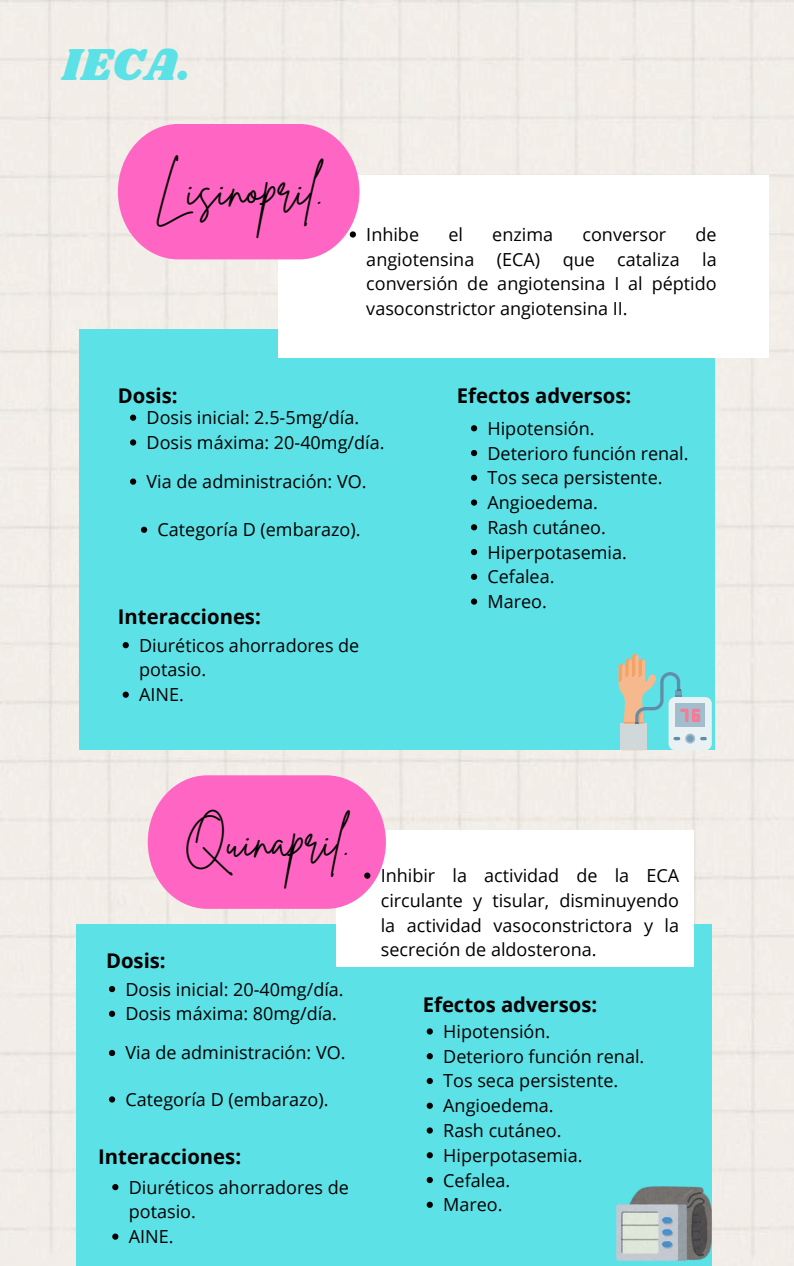
<style>
.page{position:relative;width:794px;height:1266px;background:#fff}
.page>*{position:absolute;margin:0;border:0;box-sizing:border-box;transform-origin:0 0}
.t1{font:48px "Brittany Signature";color:#000}
.t2{font:47.25px "Brittany Signature";color:#000}
.t3{font:46.5px "Shrikhand";color:#5ce1e6}
.t4{font:700 20.25px "Open Sans";color:#000}
.t5{font:18px/24.8px "Open Sans";color:#000}
</style>
<div class="page">
<div style="left:0;top:0;width:793px;height:1266px;background:#f3ede8"></div>
<div style="left:79px;top:329px;width:635px;height:421px;background:#5ce1e6"></div>
<div style="left:278px;top:175px;width:489px;height:183px;background:#fff"></div>
<div style="left:668px;top:697px;width:43px;height:53px;background:#e9f1f2;border-radius:7px"></div>
<svg style="left:618px;top:653px;width:88px;height:97px"></svg>
<div style="left:76px;top:924px;width:635px;height:342px;background:#5ce1e6"></div>
<div style="left:335px;top:831px;width:358px;height:136px;background:#fff"></div>
<img style="left:616px;top:1186px;width:95px;height:75px">
<svg style="left:130px;top:414px;width:6px;height:7px"></svg>
<svg style="left:130px;top:439px;width:6px;height:6px"></svg>
<svg style="left:118px;top:124px;width:241px;height:135px;background:#fd74c7"></svg>
<svg style="left:109px;top:1096px;width:6px;height:6px"></svg>
<svg style="left:130px;top:478px;width:6px;height:7px"></svg>
<svg style="left:471px;top:425px;width:6px;height:6px"></svg>
<svg style="left:471px;top:450px;width:6px;height:6px"></svg>
<svg style="left:471px;top:475px;width:6px;height:6px"></svg>
<svg style="left:471px;top:499px;width:6px;height:7px"></svg>
<svg style="left:471px;top:524px;width:6px;height:6px"></svg>
<svg style="left:471px;top:549px;width:6px;height:6px"></svg>
<svg style="left:471px;top:574px;width:6px;height:6px"></svg>
<svg style="left:471px;top:598px;width:6px;height:7px"></svg>
<svg style="left:148px;top:775px;width:237px;height:134px;background:#fd74c8"></svg>
<svg style="left:109px;top:986px;width:6px;height:6px"></svg>
<svg style="left:109px;top:1010px;width:6px;height:7px"></svg>
<svg style="left:109px;top:1050px;width:6px;height:6px"></svg>
<svg style="left:122px;top:642px;width:7px;height:6px"></svg>
<svg style="left:122px;top:691px;width:7px;height:7px"></svg>
<svg style="left:426px;top:1028px;width:6px;height:6px"></svg>
<svg style="left:426px;top:1053px;width:6px;height:6px"></svg>
<svg style="left:426px;top:1078px;width:6px;height:6px"></svg>
<svg style="left:426px;top:1102px;width:6px;height:7px"></svg>
<svg style="left:426px;top:1127px;width:6px;height:6px"></svg>
<svg style="left:426px;top:1152px;width:6px;height:6px"></svg>
<svg style="left:426px;top:1177px;width:6px;height:6px"></svg>
<svg style="left:426px;top:1201px;width:6px;height:7px"></svg>
<svg style="left:112px;top:1184px;width:6px;height:6px"></svg>
<svg style="left:112px;top:1233px;width:6px;height:6px"></svg>
<svg style="left:141px;top:527px;width:6px;height:6px"></svg>
<h3 class="t3" style="left:62px;top:32px;width:130px">IECA.</h3>
<h1 class="t1" style="left:154px;top:159px;width:170px">Lisinopril.</h1>
<p class="t5" style="left:366px;top:222px;width:352px;text-align:justify;text-indent:329px">de angiotensina (ECA) que cataliza la conversión de angiotensina I al péptido vasoconstrictor angiotensina II.</p>
<p class="t5" style="left:366px;top:222px;width:54px">Inhibe</p>
<p class="t5" style="left:448px;top:222px;width:16px">el</p>
<p class="t5" style="left:492px;top:222px;width:62px">enzima</p>
<p class="t5" style="left:582px;top:222px;width:85px">conversor</p>
<p class="t4" style="left:118px;top:381px;width:61px">Dosis:</p>
<p class="t5" style="left:146px;top:405px;width:239px">Dosis inicial: 2.5-5mg/día.<br>Dosis máxima: 20-40mg/día.</p>
<p class="t5" style="left:146px;top:469px;width:221px">Via de administración: VO.</p>
<p class="t5" style="left:157px;top:517px;width:204px">Categoría D (embarazo).</p>
<p class="t4" style="left:118px;top:602px;width:144px">Interacciones:</p>
<p class="t5" style="left:139px;top:632px;width:222px">Diuréticos ahorradores de potasio.<br>AINE.</p>
<p class="t4" style="left:456px;top:381px;width:176px">Efectos adversos:</p>
<p class="t5" style="left:487px;top:415px;width:202px">Hipotensión.<br>Deterioro función renal.<br>Tos seca persistente.<br>Angioedema.<br>Rash cutáneo.<br>Hiperpotasemia.<br>Cefalea.<br>Mareo.</p>
<h2 class="t2" style="left:184px;top:810px;width:167px">Quinapril.</h2>
<p class="t4" style="left:106px;top:946px;width:61px">Dosis:</p>
<p class="t5" style="left:125px;top:976px;width:219px">Dosis inicial: 20-40mg/día.<br>Dosis máxima: 80mg/día.</p>
<p class="t5" style="left:125px;top:1040px;width:221px">Via de administración: VO.</p>
<p class="t5" style="left:125px;top:1086px;width:204px">Categoría D (embarazo).</p>
<p class="t4" style="left:98px;top:1142px;width:144px">Interacciones:</p>
<p class="t5" style="left:129px;top:1174px;width:222px">Diuréticos ahorradores de potasio.<br>AINE.</p>
<p class="t5" style="left:380px;top:862px;width:300px;text-align:justify">Inhibir la actividad de la ECA circulante y tisular, disminuyendo la actividad vasoconstrictora y la secreción de aldosterona.</p>
<p class="t4" style="left:422px;top:990px;width:176px">Efectos adversos:</p>
<p class="t5" style="left:443px;top:1018px;width:202px">Hipotensión.<br>Deterioro función renal.<br>Tos seca persistente.<br>Angioedema.<br>Rash cutáneo.<br>Hiperpotasemia.<br>Cefalea.<br>Mareo.</p>
</div>
